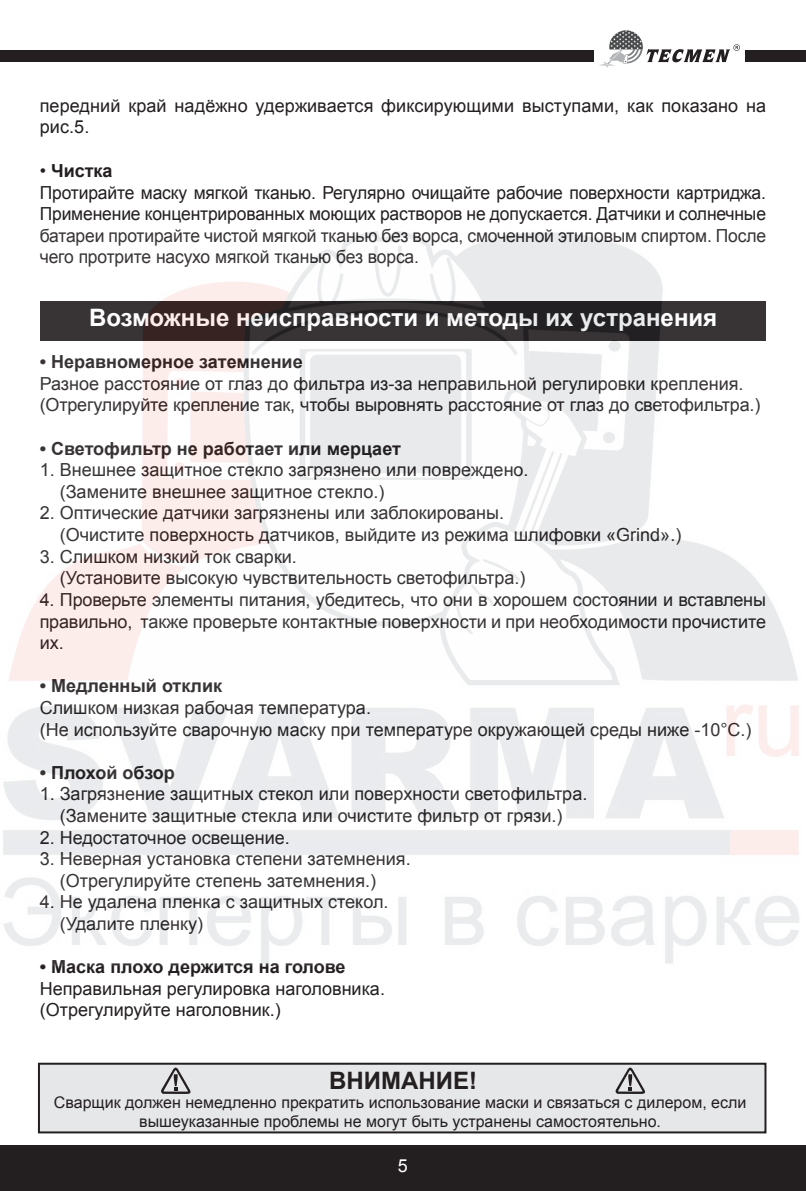
<style>
.page{position:relative;width:806px;height:1191px;background:#fff}
.page>*{position:absolute;margin:0;border:0;box-sizing:border-box;transform-origin:0 0}
.t1{font:700 24px "Arial";color:#fff}
.t2{font:700 24px "Arial";color:#231f20}
.t3{font:18px/21.6px "Arial";color:#231f20}
.t4{font:700 18px "Arial";color:#231f20}
.t5{font:18px "Arial";color:#fff}
.t6{font:16px/19.2px "Arial";color:#231f20;text-align:center}
.s1{font-weight:700}
</style>
<div class="page">
<div style="left:0;top:1145px;width:805px;height:46px;background:#231f20"></div>
<svg style="left:599px;top:30px;width:140px;height:38px"></svg>
<div style="left:0;top:51px;width:592px;height:11px;background:#231f20"></div>
<div style="left:744px;top:51px;width:61px;height:11px;background:#231f20"></div>
<div style="left:39px;top:1063px;width:726px;height:69px;background:#e6e7e9"></div>
<div style="left:38px;top:1062px;width:728px;height:71px;border:2px solid #231f20"></div>
<svg style="left:161px;top:1067px;width:30px;height:27px"></svg>
<svg style="left:615px;top:1067px;width:30px;height:27px"></svg>
<img style="left:3px;top:231px;width:796px;height:733px">
<p class="t3" style="left:40px;top:95px;width:727px">передний край надёжно удерживается фиксирующими выступами, как показано на рис.5.</p>
<p class="t3" style="left:40px;top:160px;width:727px">• <span class="s1">Чистка<br></span>Протирайте маску мягкой тканью. Регулярно очищайте рабочие поверхности картриджа.<br>Применение концентрированных моющих растворов не допускается. Датчики и солнечные батареи протирайте чистой мягкой тканью без ворса, смоченной этиловым спиртом. После чего протрите насухо мягкой тканью без ворса.</p>
<h1 class="t1" style="left:89px;top:301px;width:629px">Возможные неисправности и методы их устранения</h1>
<p class="t4" style="left:40px;top:350px;width:264px">• Неравномерное затемнение</p>
<p class="t3" style="left:40px;top:373px;width:721px">Разное расстояние от глаз до фильтра из-за неправильной регулировки крепления. (Отрегулируйте крепление так, чтобы выровнять расстояние от глаз до светофильтра.)</p>
<p class="t4" style="left:40px;top:436px;width:362px">• Светофильтр не работает или мерцает</p>
<p class="t3" style="left:60px;top:459px;width:470px;text-indent:-20px">1. Внешнее защитное стекло загрязнено или повреждено. (Замените внешнее защитное стекло.)</p>
<p class="t3" style="left:60px;top:502px;width:622px;text-indent:-20px">2. Оптические датчики загрязнены или заблокированы.<br>(Очистите поверхность датчиков, выйдите из режима шлифовки «Grind».)</p>
<p class="t3" style="left:60px;top:546px;width:467px;text-indent:-20px">3. Слишком низкий ток сварки.<br>(Установите высокую чувствительность светофильтра.)</p>
<p class="t3" style="left:40px;top:589px;width:727px;text-align:justify">4. Проверьте элементы питания, убедитесь, что они в хорошем состоянии и вставлены правильно, также проверьте контактные поверхности и при необходимости прочистите их.</p>
<p class="t4" style="left:40px;top:674px;width:184px">• Медленный отклик</p>
<p class="t3" style="left:40px;top:697px;width:713px">Слишком низкая рабочая температура.<br>(Не используйте сварочную маску при температуре окружающей среды ниже -10°С.)</p>
<p class="t4" style="left:40px;top:760px;width:136px">• Плохой обзор</p>
<p class="t3" style="left:40px;top:783px;width:548px;text-align:center">1. Загрязнение защитных стекол или поверхности светофильтра. (Замените защитные стекла или очистите фильтр от грязи.)</p>
<p class="t3" style="left:40px;top:826px;width:251px">2. Недостаточное освещение.</p>
<p class="t3" style="left:60px;top:848px;width:352px;text-indent:-20px">3. Неверная установка степени затемнения. (Отрегулируйте степень затемнения.)</p>
<p class="t3" style="left:60px;top:891px;width:330px;text-indent:-20px">4. Не удалена пленка с защитных стекол. (Удалите пленку)</p>
<p class="t4" style="left:40px;top:955px;width:307px">• Маска плохо держится на голове</p>
<p class="t3" style="left:40px;top:978px;width:346px">Неправильная регулировка наголовника. (Отрегулируйте наголовник.)</p>
<h1 class="t2" style="left:329px;top:1064px;width:149px">ВНИМАНИЕ!</h1>
<p class="t6" style="left:54px;top:1092px;width:693px">Сварщик должен немедленно прекратить использование маски и связаться с дилером, если вышеуказанные проблемы не могут быть устранены самостоятельно.</p>
<p class="t5" style="left:398px;top:1153px;width:12px">5</p>
</div>
